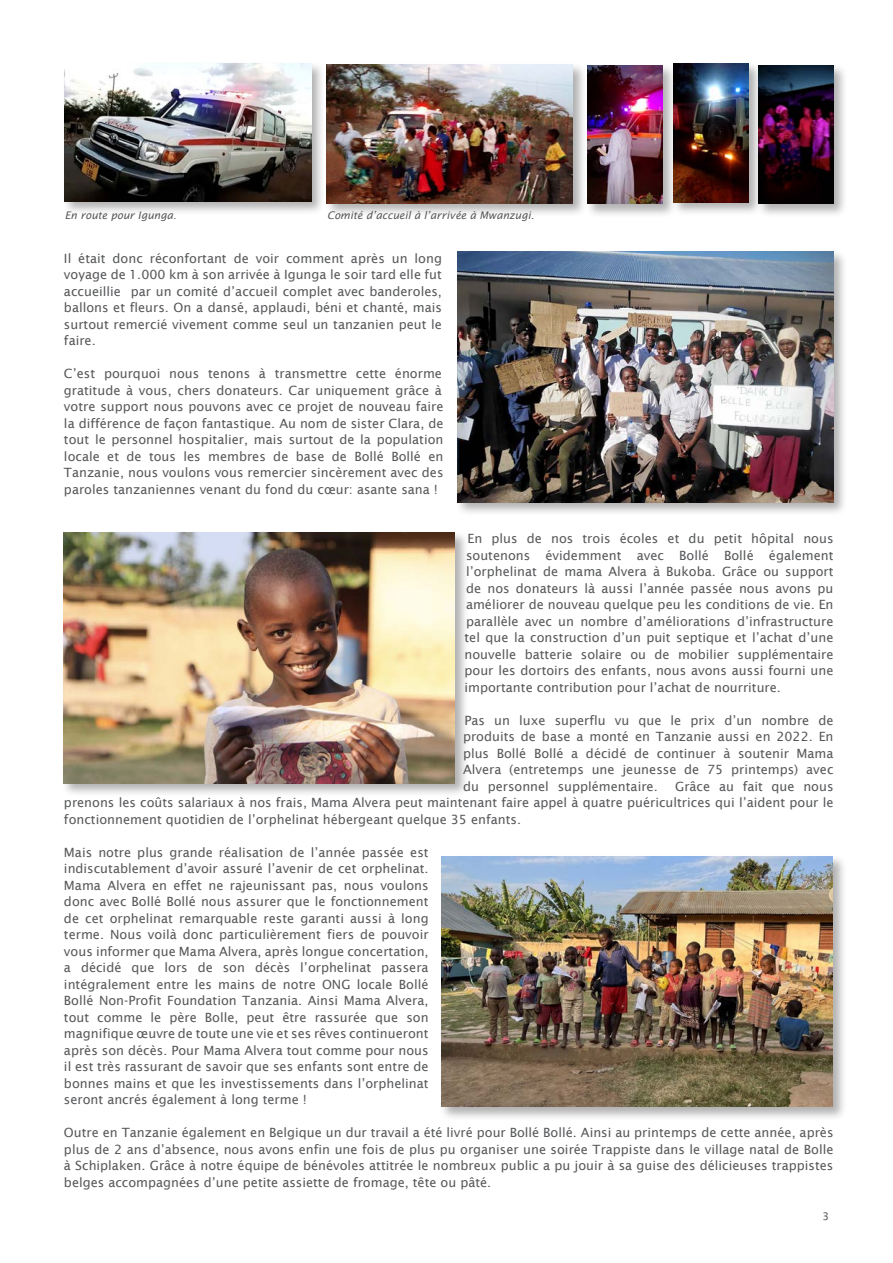
<style>
.page{position:relative;width:893px;height:1263px;background:#fff}
.page>*{position:absolute;margin:0;border:0;box-sizing:border-box;transform-origin:0 0}
.t1{font:12.75px/16.5px "Lucida Sans";color:#57585a;text-align:justify}
.t2{font:italic 10.5px "Lucida Sans";color:#57585a}
.t3{font:10.5px "Lucida Sans";color:#57585a}
</style>
<div class="page">
<div style="left:455px;top:249px;width:392px;height:268px;background:#231f20;opacity:.35"></div>
<img style="left:457px;top:252px;width:376px;height:250px">
<div style="left:439px;top:854px;width:408px;height:267px;background:#231f20;opacity:.35"></div>
<img style="left:441px;top:856px;width:392px;height:251px">
<div style="left:61px;top:530px;width:408px;height:268px;background:#231f20;opacity:.35"></div>
<img style="left:64px;top:532px;width:391px;height:251px">
<div style="left:63px;top:62px;width:263px;height:154px;background:#231f20;opacity:.35"></div>
<img style="left:65px;top:64px;width:246px;height:137px">
<div style="left:324px;top:62px;width:263px;height:155px;background:#231f20;opacity:.35"></div>
<img style="left:326px;top:65px;width:247px;height:138px">
<div style="left:585px;top:63px;width:92px;height:155px;background:#231f20;opacity:.35"></div>
<img style="left:587px;top:65px;width:76px;height:139px">
<div style="left:671px;top:62px;width:92px;height:155px;background:#231f20;opacity:.35"></div>
<img style="left:673px;top:64px;width:76px;height:139px">
<div style="left:756px;top:63px;width:92px;height:155px;background:#231f20;opacity:.35"></div>
<img style="left:758px;top:66px;width:76px;height:138px">
<p class="t2" style="left:65px;top:209px;width:113px">En route pour Igunga.</p>
<p class="t2" style="left:327px;top:209px;width:208px">Comité d’accueil à l’arrivée à Mwanzugi.</p>
<p class="t1" style="left:64px;top:250px;width:380px">Il était donc réconfortant de voir comment après un long voyage de 1.000 km à son arrivée à Igunga le soir tard elle fut accueillie par un comité d’accueil complet avec banderoles, ballons et fleurs. On a dansé, applaudi, béni et chanté, mais surtout remercié vivement comme seul un tanzanien peut le faire.</p>
<p class="t1" style="left:64px;top:365px;width:381px">C’est pourquoi nous tenons à transmettre cette énorme gratitude à vous, chers donateurs. Car uniquement grâce à votre support nous pouvons avec ce projet de nouveau faire la différence de façon fantastique. Au nom de sister Clara, de tout le personnel hospitalier, mais surtout de la population locale et de tous les membres de base de Bollé Bollé en Tanzanie, nous voulons vous remercier sincèrement avec des paroles tanzaniennes venant du fond du cœur: asante sana !</p>
<p class="t1" style="left:464px;top:530px;width:371px">En plus de nos trois écoles et du petit hôpital nous soutenons évidemment avec Bollé Bollé également l’orphelinat de mama Alvera à Bukoba. Grâce ou support de nos donateurs là aussi l’année passée nous avons pu améliorer de nouveau quelque peu les conditions de vie. En parallèle avec un nombre d’améliorations d’infrastructure tel que la construction d’un puit septique et l’achat d’une nouvelle batterie solaire ou de mobilier supplémentaire pour les dortoirs des enfants, nous avons aussi fourni une importante contribution pour l’achat de nourriture.</p>
<p class="t1" style="left:463px;top:712px;width:372px">Pas un luxe superflu vu que le prix d’un nombre de produits de base a monté en Tanzanie aussi en 2022. En plus Bollé Bollé a décidé de continuer à soutenir Mama Alvera (entretemps une jeunesse de 75 printemps) avec du personnel supplémentaire.</p>
<p class="t1" style="left:64px;top:778px;width:771px;text-indent:611px">Grâce au fait que nous prenons les coûts salariaux à nos frais, Mama Alvera peut maintenant faire appel à quatre puéricultrices qui l’aident pour le fonctionnement quotidien de l’orphelinat hébergeant quelque 35 enfants.</p>
<p class="t1" style="left:64px;top:844px;width:366px">Mais notre plus grande réalisation de l’année passée est indiscutablement d’avoir assuré l’avenir de cet orphelinat.<br>Mama Alvera en effet ne rajeunissant pas, nous voulons donc avec Bollé Bollé nous assurer que le fonctionnement de cet orphelinat remarquable reste garanti aussi à long terme. Nous voilà donc particulièrement fiers de pouvoir vous informer que Mama Alvera, après longue concertation, a décidé que lors de son décès l’orphelinat passera intégralement entre les mains de notre ONG locale Bollé Bollé Non-Profit Foundation Tanzania. Ainsi Mama Alvera, tout comme le père Bolle, peut être rassurée que son magnifique œuvre de toute une vie et ses rêves continueront après son décès. Pour Mama Alvera tout comme pour nous il est très rassurant de savoir que ses enfants sont entre de bonnes mains et que les investissements dans l’orphelinat seront ancrés également à long terme !</p>
<p class="t1" style="left:64px;top:1124px;width:771px">Outre en Tanzanie également en Belgique un dur travail a été livré pour Bollé Bollé. Ainsi au printemps de cette année, après plus de 2 ans d’absence, nous avons enfin une fois de plus pu organiser une soirée Trappiste dans le village natal de Bolle à Schiplaken. Grâce à notre équipe de bénévoles attitrée le nombreux public a pu jouir à sa guise des délicieuses trappistes belges accompagnées d’une petite assiette de fromage, tête ou pâté.</p>
<p class="t3" style="left:822px;top:1210px;width:8px">3</p>
</div>
